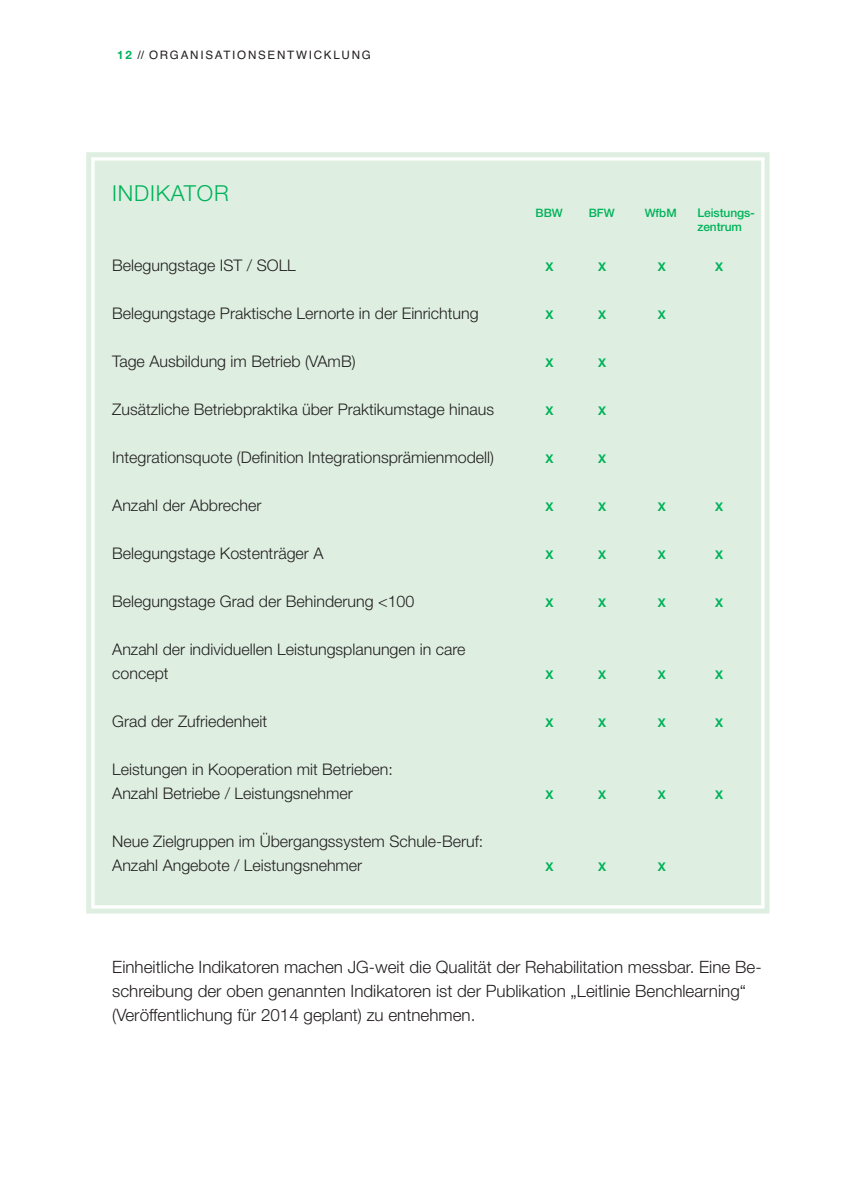
<style>
.page{position:relative;width:842px;height:1189px;background:#fff}
.page>*{position:absolute;margin:0;border:0;box-sizing:border-box;transform-origin:0 0}
.t1{font:300 22px "Helvetica Neue";letter-spacing:.035em;color:#00b259}
.t2{font:300 17px/24px "Helvetica Neue";color:#231f20}
.t3{font:300 16px/24px "Helvetica Neue";color:#231f20}
.t4{font:700 12px "Helvetica Neue";color:#00b259}
.t5{font:500 12px/14px "Helvetica Neue";letter-spacing:-.01em;color:#00b259}
.t6{font:11.6px "Helvetica";letter-spacing:.15em;color:#231f20}
.t7{font:500 11.6px "Helvetica Neue";color:#00b259}
.s1{font-family:"Helvetica Neue";font-weight:700;color:#00b259}
</style>
<div class="page">
<div style="left:96px;top:162px;width:663px;height:741px;background:#deefe1"></div>
<div style="left:86px;top:152px;width:683px;height:761px;border:5px solid #deefe1"></div>
<p class="t6" style="left:117px;top:51px;width:255px"><span class="s1">12</span> // ORGANISATIONSENTWICKLUNG</p>
<h1 class="t1" style="left:112px;top:185px;width:118px">INDIKATOR</h1>
<p class="t7" style="left:535px;top:209px;width:29px">BBW</p>
<p class="t7" style="left:588px;top:209px;width:27px">BFW</p>
<p class="t7" style="left:644px;top:209px;width:34px">WfbM</p>
<p class="t5" style="left:697px;top:207px;width:59px">Leistungs&shy;zentrum</p>
<p class="t3" style="left:112px;top:255px;width:185px">Belegungstage IST / SOLL</p>
<p class="t4" style="left:545px;top:262px;width:10px">X</p>
<p class="t4" style="left:597px;top:262px;width:10px">X</p>
<p class="t4" style="left:657px;top:262px;width:10px">X</p>
<p class="t4" style="left:715px;top:262px;width:10px">X</p>
<p class="t3" style="left:112px;top:303px;width:368px">Belegungstage Praktische Lernorte in der Einrichtung</p>
<p class="t4" style="left:545px;top:310px;width:10px">X</p>
<p class="t4" style="left:597px;top:310px;width:10px">X</p>
<p class="t4" style="left:657px;top:310px;width:10px">X</p>
<p class="t3" style="left:112px;top:351px;width:245px">Tage Ausbildung im Betrieb (VAmB)</p>
<p class="t4" style="left:545px;top:358px;width:10px">X</p>
<p class="t4" style="left:597px;top:358px;width:10px">X</p>
<p class="t3" style="left:112px;top:399px;width:383px">Zusätzliche Betriebpraktika über Praktikumstage hinaus</p>
<p class="t4" style="left:545px;top:406px;width:10px">X</p>
<p class="t4" style="left:597px;top:406px;width:10px">X</p>
<p class="t3" style="left:112px;top:447px;width:383px">Integrationsquote (Definition Integrationsprämienmodell)</p>
<p class="t4" style="left:545px;top:454px;width:10px">X</p>
<p class="t4" style="left:597px;top:454px;width:10px">X</p>
<p class="t3" style="left:112px;top:495px;width:151px">Anzahl der Abbrecher</p>
<p class="t4" style="left:545px;top:502px;width:10px">X</p>
<p class="t4" style="left:597px;top:502px;width:10px">X</p>
<p class="t4" style="left:657px;top:502px;width:10px">X</p>
<p class="t4" style="left:715px;top:502px;width:10px">X</p>
<p class="t3" style="left:112px;top:543px;width:213px">Belegungstage Kostenträger A</p>
<p class="t4" style="left:545px;top:550px;width:10px">X</p>
<p class="t4" style="left:597px;top:550px;width:10px">X</p>
<p class="t4" style="left:657px;top:550px;width:10px">X</p>
<p class="t4" style="left:715px;top:550px;width:10px">X</p>
<p class="t3" style="left:112px;top:591px;width:303px">Belegungstage Grad der Behinderung &lt;100</p>
<p class="t4" style="left:545px;top:598px;width:10px">X</p>
<p class="t4" style="left:597px;top:598px;width:10px">X</p>
<p class="t4" style="left:657px;top:598px;width:10px">X</p>
<p class="t4" style="left:715px;top:598px;width:10px">X</p>
<p class="t3" style="left:112px;top:639px;width:354px">Anzahl der individuellen Leistungsplanungen in care concept</p>
<p class="t4" style="left:545px;top:670px;width:10px">X</p>
<p class="t4" style="left:597px;top:670px;width:10px">X</p>
<p class="t4" style="left:657px;top:670px;width:10px">X</p>
<p class="t4" style="left:715px;top:670px;width:10px">X</p>
<p class="t3" style="left:112px;top:711px;width:156px">Grad der Zufriedenheit</p>
<p class="t4" style="left:545px;top:718px;width:10px">X</p>
<p class="t4" style="left:597px;top:718px;width:10px">X</p>
<p class="t4" style="left:657px;top:718px;width:10px">X</p>
<p class="t4" style="left:715px;top:718px;width:10px">X</p>
<p class="t3" style="left:112px;top:759px;width:282px">Leistungen in Kooperation mit Betrieben:<br>Anzahl Betriebe / Leistungsnehmer</p>
<p class="t4" style="left:545px;top:790px;width:10px">X</p>
<p class="t4" style="left:597px;top:790px;width:10px">X</p>
<p class="t4" style="left:657px;top:790px;width:10px">X</p>
<p class="t4" style="left:715px;top:790px;width:10px">X</p>
<p class="t3" style="left:112px;top:831px;width:372px">Neue Zielgruppen im Übergangssystem Schule-Beruf:<br>Anzahl Angebote / Leistungsnehmer</p>
<p class="t4" style="left:545px;top:862px;width:10px">X</p>
<p class="t4" style="left:597px;top:862px;width:10px">X</p>
<p class="t4" style="left:657px;top:862px;width:10px">X</p>
<p class="t2" style="left:112px;top:956px;width:650px">Einheitliche Indikatoren machen JG-weit die Qualität der Rehabilitation messbar. Eine Be&shy;schreibung der oben genannten Indikatoren ist der Publikation „Leitlinie Benchlearning“ (Veröffentlichung für 2014 geplant) zu entnehmen.</p>
</div>
